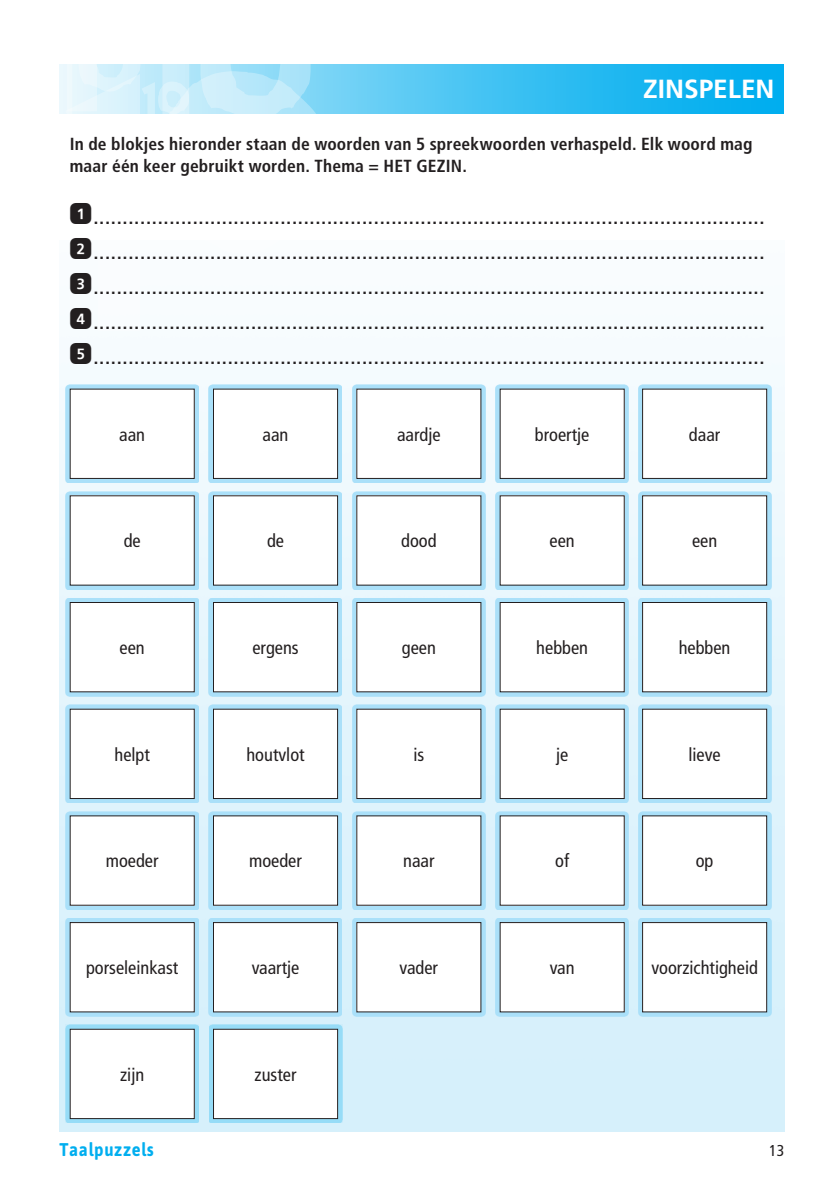
<style>
.page{position:relative;width:819px;height:1191px;background:#fff}
.page>*{position:absolute;margin:0;border:0;box-sizing:border-box;transform-origin:0 0}
.t1{font:700 26.25px "Frutiger LT Pro";color:#fff}
.t2{font:21px/35px "Frutiger LT Pro";color:#231f20;text-align:justify}
.t3{font:condensed 18.38px "Frutiger LT Pro";color:#231f20}
.t4{font:700 18.38px "Asap";letter-spacing:.04em;color:#00aeef;scale:.9 1}
.t5{font:700 condensed 17.5px/22.8px "Frutiger LT Pro";letter-spacing:.01em;color:#231f20}
.t6{font:condensed 15.75px "Frutiger LT Pro";color:#231f20}
.s1{font-family:"Keesing Blocks";font-size:29.75px}
</style>
<div class="page">
<svg style="left:331px;top:64px;width:453px;height:50px;background:#32bdf1"></svg>
<img style="left:60px;top:362px;width:724px;height:769px">
<svg style="left:59px;top:64px;width:272px;height:50px;background:#c3ebfa"></svg>
<svg style="left:65px;top:1024px;width:134px;height:99px;background:#96d8f2"></svg>
<div style="left:70px;top:1029px;width:124px;height:89px;background:#fff"></div>
<div style="left:70px;top:1028px;width:125px;height:91px;border:1px solid #231f20"></div>
<div style="left:209px;top:1024px;width:133px;height:99px;background:linear-gradient(to right,#96dcf7,#96dcf7)"></div>
<div style="left:213px;top:1029px;width:124px;height:89px;background:#fff"></div>
<div style="left:213px;top:1028px;width:125px;height:91px;border:1px solid #231f20"></div>
<div style="left:71px;top:343px;width:20px;height:20px;background:#fff;border-radius:7px"></div>
<div style="left:65px;top:917px;width:134px;height:99px;background:#aae0f9"></div>
<div style="left:70px;top:922px;width:124px;height:90px;background:#fff"></div>
<div style="left:70px;top:922px;width:125px;height:90px;border:1px solid #231f20"></div>
<svg style="left:65px;top:811px;width:134px;height:99px;background:#9ecadf"></svg>
<div style="left:70px;top:816px;width:124px;height:89px;background:#fff"></div>
<div style="left:65px;top:704px;width:134px;height:99px;background:#aae0f9"></div>
<div style="left:70px;top:709px;width:124px;height:89px;background:#fff"></div>
<div style="left:70px;top:708px;width:125px;height:91px;border:1px solid #231f20"></div>
<div style="left:65px;top:597px;width:134px;height:99px;background:#aae0f9"></div>
<div style="left:70px;top:602px;width:124px;height:90px;background:#fff"></div>
<div style="left:70px;top:602px;width:125px;height:90px;border:1px solid #231f20"></div>
<svg style="left:65px;top:491px;width:134px;height:99px;background:#9ecadf"></svg>
<div style="left:70px;top:496px;width:124px;height:89px;background:#fff"></div>
<div style="left:65px;top:384px;width:134px;height:99px;background:#aae0f9"></div>
<div style="left:70px;top:389px;width:124px;height:89px;background:#fff"></div>
<div style="left:70px;top:389px;width:125px;height:90px;border:1px solid #231f20"></div>
<div style="left:209px;top:917px;width:133px;height:99px;background:#aae0f9"></div>
<div style="left:213px;top:922px;width:124px;height:90px;background:#fff"></div>
<div style="left:213px;top:922px;width:125px;height:90px;border:1px solid #231f20"></div>
<div style="left:209px;top:811px;width:133px;height:99px;background:#aae0f9"></div>
<div style="left:213px;top:816px;width:124px;height:89px;background:#fff"></div>
<div style="left:213px;top:815px;width:125px;height:90px;border:1px solid #231f20"></div>
<div style="left:209px;top:704px;width:133px;height:99px;background:#aae0f9"></div>
<div style="left:213px;top:709px;width:124px;height:89px;background:#fff"></div>
<div style="left:213px;top:708px;width:125px;height:91px;border:1px solid #231f20"></div>
<div style="left:209px;top:597px;width:133px;height:99px;background:#aae0f9"></div>
<div style="left:213px;top:602px;width:124px;height:90px;background:#fff"></div>
<div style="left:213px;top:602px;width:125px;height:90px;border:1px solid #231f20"></div>
<div style="left:209px;top:491px;width:133px;height:99px;background:#aae0f9"></div>
<div style="left:213px;top:496px;width:124px;height:89px;background:#fff"></div>
<div style="left:213px;top:495px;width:125px;height:90px;border:1px solid #231f20"></div>
<div style="left:209px;top:384px;width:133px;height:99px;background:#aae0f9"></div>
<div style="left:213px;top:389px;width:124px;height:89px;background:#fff"></div>
<div style="left:213px;top:389px;width:125px;height:90px;border:1px solid #231f20"></div>
<svg style="left:352px;top:917px;width:133px;height:99px;background:#a4d3e8"></svg>
<div style="left:357px;top:922px;width:124px;height:90px;background:#fff"></div>
<svg style="left:352px;top:811px;width:133px;height:99px;background:#9dc9de"></svg>
<div style="left:357px;top:816px;width:124px;height:89px;background:#fff"></div>
<svg style="left:352px;top:704px;width:133px;height:99px;background:#9cc9de"></svg>
<div style="left:357px;top:709px;width:124px;height:89px;background:#fff"></div>
<svg style="left:352px;top:597px;width:133px;height:99px;background:#a6d4ea"></svg>
<div style="left:357px;top:602px;width:124px;height:90px;background:#fff"></div>
<svg style="left:352px;top:491px;width:133px;height:99px;background:#9ec9de"></svg>
<div style="left:357px;top:496px;width:124px;height:89px;background:#fff"></div>
<svg style="left:352px;top:384px;width:133px;height:99px;background:#9dc9de"></svg>
<div style="left:357px;top:389px;width:124px;height:89px;background:#fff"></div>
<svg style="left:495px;top:917px;width:134px;height:99px;background:#a5d3e9"></svg>
<div style="left:500px;top:922px;width:124px;height:90px;background:#fff"></div>
<svg style="left:495px;top:811px;width:134px;height:99px;background:#9ecadf"></svg>
<div style="left:500px;top:816px;width:124px;height:89px;background:#fff"></div>
<svg style="left:495px;top:704px;width:134px;height:99px;background:#9dcadf"></svg>
<div style="left:500px;top:709px;width:124px;height:89px;background:#fff"></div>
<svg style="left:495px;top:597px;width:134px;height:99px;background:#a6d5ea"></svg>
<div style="left:500px;top:602px;width:124px;height:90px;background:#fff"></div>
<svg style="left:495px;top:491px;width:134px;height:99px;background:#9fcadf"></svg>
<div style="left:500px;top:496px;width:124px;height:89px;background:#fff"></div>
<svg style="left:495px;top:384px;width:134px;height:99px;background:#9ecadf"></svg>
<div style="left:500px;top:389px;width:124px;height:89px;background:#fff"></div>
<div style="left:637px;top:917px;width:134px;height:99px;background:#aae0f9"></div>
<div style="left:642px;top:922px;width:124px;height:90px;background:#fff"></div>
<div style="left:642px;top:922px;width:125px;height:90px;border:1px solid #231f20"></div>
<div style="left:637px;top:811px;width:134px;height:99px;background:#aae0f9"></div>
<div style="left:642px;top:816px;width:124px;height:89px;background:#fff"></div>
<div style="left:642px;top:815px;width:125px;height:90px;border:1px solid #231f20"></div>
<div style="left:637px;top:704px;width:134px;height:99px;background:#aae0f9"></div>
<div style="left:642px;top:709px;width:124px;height:89px;background:#fff"></div>
<div style="left:642px;top:708px;width:125px;height:91px;border:1px solid #231f20"></div>
<div style="left:637px;top:597px;width:134px;height:99px;background:#aae0f9"></div>
<div style="left:642px;top:602px;width:124px;height:90px;background:#fff"></div>
<div style="left:642px;top:602px;width:125px;height:90px;border:1px solid #231f20"></div>
<div style="left:637px;top:491px;width:134px;height:99px;background:#aae0f9"></div>
<div style="left:642px;top:496px;width:124px;height:89px;background:#fff"></div>
<div style="left:642px;top:495px;width:125px;height:90px;border:1px solid #231f20"></div>
<div style="left:637px;top:384px;width:134px;height:99px;background:#aae0f9"></div>
<div style="left:642px;top:389px;width:124px;height:89px;background:#fff"></div>
<div style="left:642px;top:389px;width:125px;height:90px;border:1px solid #231f20"></div>
<p class="t1" style="left:643px;top:74px;width:133px">ZINSPELEN</p>
<p class="t5" style="left:70px;top:132px;width:684px">In de blokjes hieronder staan de woorden van 5 spreekwoorden verhaspeld. Elk woord mag maar één keer gebruikt worden. Thema = HET GEZIN.</p>
<p class="t2" style="left:70px;top:199px;width:696px"><span class="s1">1</span>...................................................................................................................<br><span class="s1">2</span>...................................................................................................................<br><span class="s1">3</span>...................................................................................................................<br><span class="s1">4</span>...................................................................................................................<br><span class="s1">5</span>...................................................................................................................</p>
<p class="t3" style="left:119px;top:423px;width:27px">aan</p>
<p class="t3" style="left:262px;top:423px;width:27px">aan</p>
<p class="t3" style="left:397px;top:423px;width:45px">aardje</p>
<p class="t3" style="left:535px;top:423px;width:56px">broertje</p>
<p class="t3" style="left:689px;top:423px;width:33px">daar</p>
<p class="t3" style="left:124px;top:530px;width:18px">de</p>
<p class="t3" style="left:267px;top:530px;width:18px">de</p>
<p class="t3" style="left:401px;top:530px;width:37px">dood</p>
<p class="t3" style="left:549px;top:530px;width:27px">een</p>
<p class="t3" style="left:692px;top:530px;width:27px">een</p>
<p class="t3" style="left:120px;top:637px;width:27px">een</p>
<p class="t3" style="left:252px;top:637px;width:48px">ergens</p>
<p class="t3" style="left:402px;top:637px;width:36px">geen</p>
<p class="t3" style="left:536px;top:637px;width:53px">hebben</p>
<p class="t3" style="left:678px;top:637px;width:53px">hebben</p>
<p class="t3" style="left:114px;top:743px;width:37px">helpt</p>
<p class="t3" style="left:246px;top:743px;width:60px">houtvlot</p>
<p class="t3" style="left:413px;top:743px;width:12px">is</p>
<p class="t3" style="left:556px;top:743px;width:14px">je</p>
<p class="t3" style="left:688px;top:743px;width:34px">lieve</p>
<p class="t3" style="left:106px;top:850px;width:54px">moeder</p>
<p class="t3" style="left:249px;top:850px;width:54px">moeder</p>
<p class="t3" style="left:403px;top:850px;width:33px">naar</p>
<p class="t3" style="left:555px;top:850px;width:15px">of</p>
<p class="t3" style="left:695px;top:850px;width:19px">op</p>
<p class="t3" style="left:86px;top:957px;width:94px">porseleinkast</p>
<p class="t3" style="left:252px;top:957px;width:49px">vaartje</p>
<p class="t3" style="left:399px;top:957px;width:40px">vader</p>
<p class="t3" style="left:549px;top:957px;width:26px">van</p>
<p class="t3" style="left:651px;top:957px;width:108px">voorzichtigheid</p>
<p class="t3" style="left:120px;top:1063px;width:26px">zijn</p>
<p class="t3" style="left:254px;top:1063px;width:43px">zuster</p>
<p class="t4" style="left:60px;top:1139px;width:106px">Taalpuzzels</p>
<p class="t6" style="left:769px;top:1141px;width:17px">13</p>
</div>
